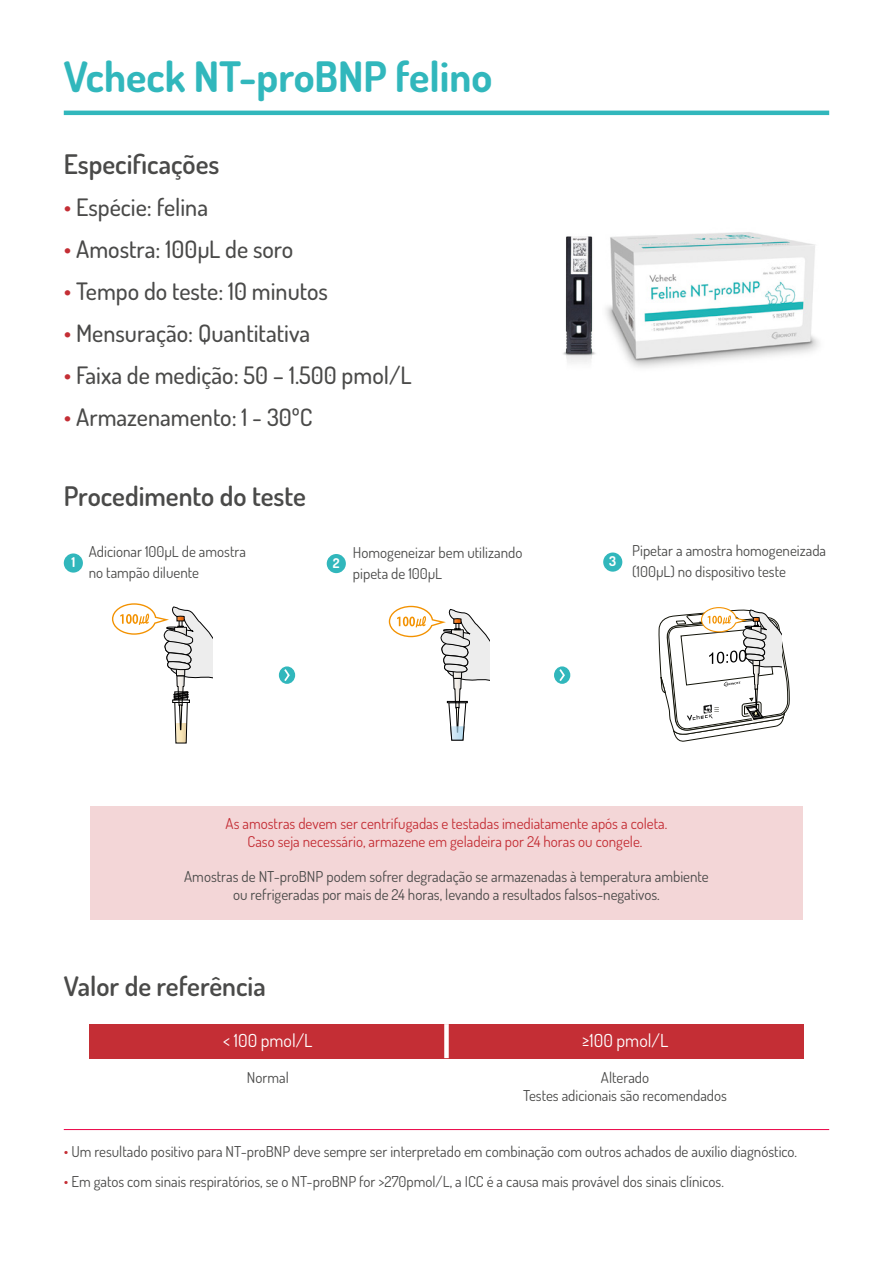
<style>
.page{position:relative;width:893px;height:1276px;background:#fff}
.page>*{position:absolute;margin:0;border:0;box-sizing:border-box;transform-origin:0 0}
.t1{font:700 42px "Dosis";color:#31b7bc}
.t2{font:600 27px "Dosis";color:#4a4a49}
.t3{font:500 24px "Dosis";color:#4a4a49}
.t4{font:18px "Dosis";color:#fff}
.t5{font:15px/21px "Dosis";color:#4a4a49}
.t6{font:15px/18px "Dosis";color:#c42e35;text-align:center}
.t7{font:700 13.5px "Dosis";color:#fff}
.s1{color:#c42e35}
</style>
<div class="page">
<div style="left:446px;top:1024px;width:358px;height:34px;background:#c42e35"></div>
<div style="left:89px;top:1024px;width:357px;height:34px;background:#c42e35"></div>
<div style="left:444px;top:1024px;width:5px;height:34px;background:#fff"></div>
<svg style="left:389px;top:606px;width:100px;height:134px"></svg>
<svg style="left:112px;top:603px;width:100px;height:140px"></svg>
<div style="left:603px;top:552px;width:19px;height:19px;background:#31b7bc;border-radius:50%"></div>
<div style="left:327px;top:554px;width:19px;height:19px;background:#31b7bc;border-radius:50%"></div>
<div style="left:64px;top:553px;width:19px;height:19px;background:#31b7bc;border-radius:50%"></div>
<div style="left:554px;top:666px;width:16px;height:18px;background:#31b7bc;border-radius:50%"></div>
<svg style="left:558px;top:667px;width:8px;height:16px"></svg>
<div style="left:279px;top:666px;width:16px;height:18px;background:#31b7bc;border-radius:50%"></div>
<svg style="left:282px;top:667px;width:9px;height:16px"></svg>
<hr style="left:64px;top:1129px;width:765px;height:1px;background:#eb0045">
<div style="left:90px;top:806px;width:713px;height:113px;background:#f3d6d7"></div>
<img style="left:563px;top:232px;width:256px;height:136px">
<hr style="left:64px;top:111px;width:765px;height:4px;background:#31b7bc">
<svg style="left:658px;top:607px;width:132px;height:135px"></svg>
<h1 class="t1" style="left:64px;top:50px;width:430px">Vcheck NT-proBNP felino</h1>
<h2 class="t2" style="left:64px;top:146px;width:157px">Especificações</h2>
<h3 class="t3" style="left:64px;top:191px;width:146px"><span class="s1">•</span> Espécie: felina</h3>
<h3 class="t3" style="left:64px;top:233px;width:231px"><span class="s1">•</span> Amostra: 100µL de soro</h3>
<h3 class="t3" style="left:64px;top:275px;width:266px"><span class="s1">•</span> Tempo do teste: 10 minutos</h3>
<h3 class="t3" style="left:64px;top:317px;width:248px"><span class="s1">•</span> Mensuração: Quantitativa</h3>
<h3 class="t3" style="left:64px;top:359px;width:349px"><span class="s1">•</span> Faixa de medição: 50 – 1.500 pmol/L</h3>
<h3 class="t3" style="left:64px;top:401px;width:250px"><span class="s1">•</span> Armazenamento: 1 - 30ºC</h3>
<h2 class="t2" style="left:64px;top:479px;width:244px">Procedimento do teste</h2>
<p class="t7" style="left:71px;top:553px;width:5px">1</p>
<p class="t5" style="left:89px;top:541px;width:159px">Adicionar 100µL de amostra no tampão diluente</p>
<p class="t5" style="left:353px;top:541px;width:171px">Homogeneizar bem utilizando pipeta de 100µL</p>
<p class="t7" style="left:333px;top:554px;width:8px">2</p>
<p class="t7" style="left:609px;top:552px;width:9px">3</p>
<p class="t5" style="left:632px;top:540px;width:195px">Pipetar a amostra homogeneizada (100µL) no dispositivo teste</p>
<p class="t6" style="left:226px;top:814px;width:443px">As amostras devem ser centrifugadas e testadas imediatamente após a coleta.<br>Caso seja necessário, armazene em geladeira por 24 horas ou congele.</p>
<p class="t5" style="left:184px;top:867px;width:526px;line-height:18px;text-align:center">Amostras de NT-proBNP podem sofrer degradação se armazenadas à temperatura ambiente ou refrigeradas por mais de 24 horas, levando a resultados falsos-negativos.</p>
<h2 class="t2" style="left:64px;top:968px;width:204px">Valor de referência</h2>
<p class="t4" style="left:223px;top:1028px;width:91px">&lt; 100 pmol/L</p>
<p class="t4" style="left:582px;top:1028px;width:88px">≥100 pmol/L</p>
<p class="t5" style="left:247px;top:1066px;width:43px">Normal</p>
<p class="t5" style="left:523px;top:1068px;width:205px;line-height:18px;text-align:center">Alterado<br>Testes adicionais são recomendados</p>
<p class="t5" style="left:64px;top:1141px;width:735px"><span class="s1">•</span> Um resultado positivo para NT-proBNP deve sempre ser interpretado em combinação com outros achados de auxílio diagnóstico.</p>
<p class="t5" style="left:64px;top:1171px;width:662px"><span class="s1">•</span> Em gatos com sinais respiratórios, se o NT-proBNP for &gt;270pmol/L, a ICC é a causa mais provável dos sinais clínicos.</p>
</div>
